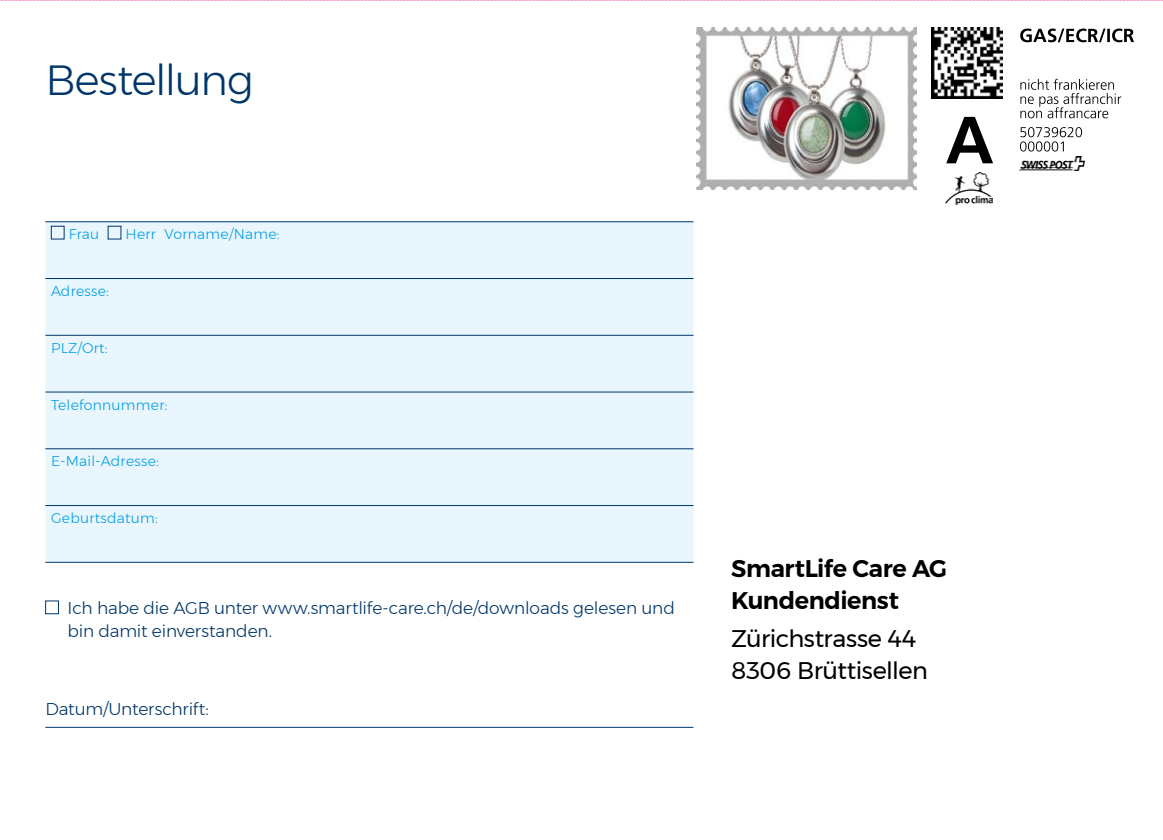
<style>
.page{position:relative;width:1163px;height:840px;background:#fff}
.page>*{position:absolute;margin:0;border:0;box-sizing:border-box;transform-origin:0 0}
.t1{font:300 42px "Montserrat";letter-spacing:-.03em;color:#003669}
.t2{font:24px/32px "Montserrat";letter-spacing:-.02em;color:#000}
.t3{font:600 24px/32px "Montserrat";letter-spacing:-.015em;color:#000}
.t4{font:300 17px/23px "Montserrat";letter-spacing:-.01em;color:#003669}
.t5{font:300 14px "Montserrat";letter-spacing:.02em;color:#009ee3}
</style>
<div class="page">
<svg style="left:0;top:0;width:1163px;height:1px"></svg>
<img style="left:696px;top:28px;width:220px;height:161px">
<img style="left:931px;top:28px;width:71px;height:71px">
<svg style="left:946px;top:117px;width:46px;height:46px"></svg>
<img style="left:945px;top:173px;width:47px;height:31px">
<svg style="left:1020px;top:29px;width:113px;height:13px"></svg>
<svg style="left:1020px;top:79px;width:100px;height:39px"></svg>
<svg style="left:1020px;top:127px;width:61px;height:24px"></svg>
<img style="left:1019px;top:156px;width:65px;height:14px">
<hr style="left:45px;top:726px;width:648px;height:1px;background:#003669">
<div style="left:45px;top:222px;width:648px;height:339px;background:#eaf6fe"></div>
<hr style="left:45px;top:221px;width:648px;height:1px;background:#003669">
<hr style="left:45px;top:278px;width:648px;height:1px;background:#003669">
<hr style="left:45px;top:334px;width:648px;height:1px;background:#003669">
<hr style="left:45px;top:391px;width:648px;height:1px;background:#003669">
<hr style="left:45px;top:448px;width:648px;height:1px;background:#003669">
<hr style="left:45px;top:504px;width:648px;height:1px;background:#003669">
<hr style="left:45px;top:561px;width:648px;height:1px;background:#003669">
<div style="left:51px;top:226px;width:13px;height:13px;border:1px solid #003669"></div>
<div style="left:45px;top:600px;width:14px;height:13px;border:1px solid #003669"></div>
<p class="t1" style="left:45px;top:48px;width:210px">Bestellung</p>
<p class="t5" style="left:69px;top:224px;width:32px">Frau</p>
<p class="t5" style="left:126px;top:224px;width:155px">Herr Vorname/Name:</p>
<p class="t5" style="left:51px;top:280px;width:59px">Adresse:</p>
<p class="t5" style="left:51px;top:337px;width:58px">PLZ/Ort:</p>
<p class="t5" style="left:51px;top:394px;width:118px">Telefonnummer:</p>
<p class="t5" style="left:51px;top:450px;width:109px">E-Mail-Adresse:</p>
<p class="t5" style="left:51px;top:507px;width:108px">Geburtsdatum:</p>
<p class="t4" style="left:68px;top:596px;width:608px">Ich habe die AGB unter www.smartlife-care.ch/de/downloads gelesen und bin damit einverstanden.</p>
<p class="t4" style="left:45px;top:697px;width:165px">Datum/Unterschrift:</p>
<p class="t3" style="left:731px;top:552px;width:217px">SmartLife Care AG<br>Kundendienst</p>
<p class="t2" style="left:731px;top:621px;width:198px">Zürichstrasse 44<br>8306 Brüttisellen</p>
</div>
